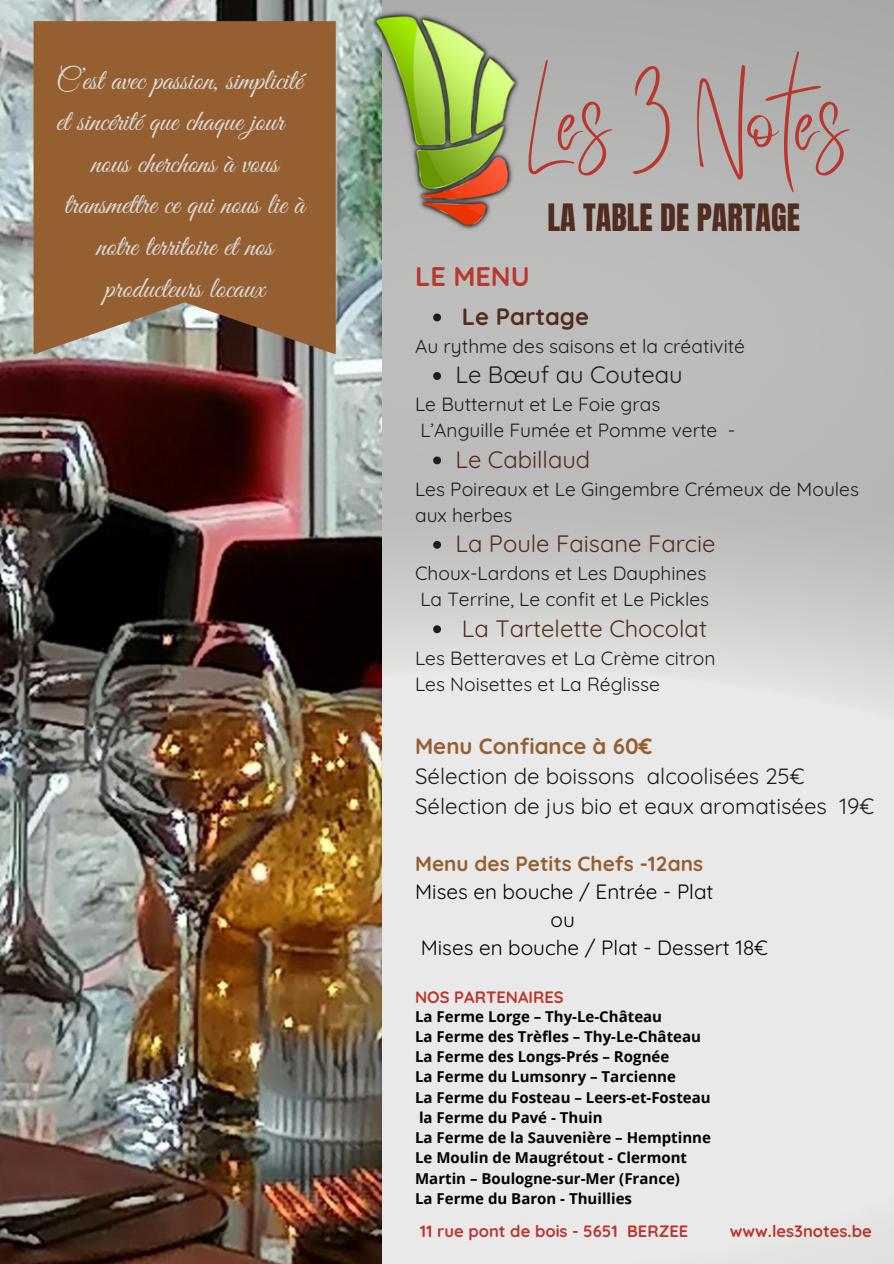
<style>
.page{position:relative;width:894px;height:1264px;background:#fff}
.page>*{position:absolute;margin:0;border:0;box-sizing:border-box;transform-origin:0 0}
.t1{font:69px "Better Saturday";color:#ba372e}
.t2{font:32.1px "Anton";color:#522c1f}
.t3{font:30px "Great Vibes";color:#dadada}
.t4{font:700 27px "Quicksand";color:#ba372e}
.t5{font:23.7px "Quicksand";color:#522c1f}
.t6{font:23.7px "Quicksand";color:#1a2019}
.t7{font:700 23.7px "Quicksand";color:#522c1f}
.t8{font:22.2px/30.3px "Quicksand";color:#1a2019}
.t9{font:700 22.2px "Quicksand";color:#965f31}
.t10{font:20.7px "Quicksand";color:#000}
.t11{font:700 20.7px "Quicksand";color:#965f31}
.t12{font:19.05px/25.8px "Quicksand";color:#1a2019}
.t13{font:700 16.5px "Quicksand";color:#ba372e}
.t14{font:700 15px "Open Sans";color:#000}
</style>
<div class="page">
<img style="left:382px;top:0;width:511px;height:1263px">
<img style="left:0;top:0;width:382px;height:1263px">
<svg style="left:34px;top:21px;width:301px;height:333px;background:#956338"></svg>
<svg style="left:433px;top:313px;width:8px;height:8px"></svg>
<svg style="left:433px;top:372px;width:8px;height:8px"></svg>
<svg style="left:433px;top:456px;width:8px;height:8px"></svg>
<svg style="left:433px;top:541px;width:8px;height:7px"></svg>
<svg style="left:433px;top:625px;width:8px;height:8px"></svg>
<img style="left:347px;top:0;width:200px;height:249px">
<p class="t3" style="left:56px;top:63px;width:247px">C’est avec passion, simplicité</p>
<p class="t3" style="left:56px;top:105px;width:229px">et sincérité que chaque jour</p>
<p class="t3" style="left:91px;top:146px;width:189px">nous cherchons à vous</p>
<p class="t3" style="left:65px;top:188px;width:241px">transmettre ce qui nous lie à</p>
<p class="t3" style="left:96px;top:229px;width:178px">notre territoire et nos</p>
<p class="t3" style="left:104px;top:271px;width:162px">producteurs locaux</p>
<p class="t1" style="left:525px;top:111px;width:324px">Les 3 Notes</p>
<p class="t2" style="left:547px;top:194px;width:254px">LA TABLE DE PARTAGE</p>
<p class="t4" style="left:415px;top:259px;width:116px">LE MENU</p>
<p class="t7" style="left:462px;top:301px;width:128px">Le Partage</p>
<p class="t12" style="left:415px;top:333px;width:331px">Au rythme des saisons et la créativité</p>
<p class="t6" style="left:455px;top:359px;width:229px">Le Bœuf au Couteau</p>
<p class="t12" style="left:415px;top:391px;width:247px">Le Butternut et Le Foie gras</p>
<p class="t12" style="left:420px;top:417px;width:316px">L’Anguille Fumée et Pomme verte -</p>
<p class="t5" style="left:455px;top:444px;width:136px">Le Cabillaud</p>
<p class="t12" style="left:415px;top:476px;width:445px">Les Poireaux et Le Gingembre Crémeux de Moules aux herbes</p>
<p class="t5" style="left:455px;top:528px;width:261px">La Poule Faisane Farcie</p>
<p class="t12" style="left:415px;top:560px;width:293px">Choux-Lardons et Les Dauphines</p>
<p class="t12" style="left:420px;top:586px;width:290px">La Terrine, Le confit et Le Pickles</p>
<p class="t5" style="left:462px;top:613px;width:246px">La Tartelette Chocolat</p>
<p class="t12" style="left:415px;top:644px;width:302px">Les Betteraves et La Crème citron</p>
<p class="t12" style="left:415px;top:670px;width:246px">Les Noisettes et La Réglisse</p>
<p class="t9" style="left:415px;top:731px;width:239px">Menu Confiance à 60€</p>
<p class="t8" style="left:415px;top:760px;width:461px">Sélection de boissons alcoolisées 25€<br>Sélection de jus bio et eaux aromatisées 19€</p>
<p class="t11" style="left:415px;top:850px;width:289px">Menu des Petits Chefs -12ans</p>
<p class="t10" style="left:415px;top:878px;width:300px">Mises en bouche / Entrée - Plat</p>
<p class="t10" style="left:550px;top:906px;width:26px">ou</p>
<p class="t10" style="left:420px;top:934px;width:349px">Mises en bouche / Plat - Dessert 18€</p>
<p class="t13" style="left:415px;top:986px;width:150px">NOS PARTENAIRES</p>
<p class="t14" style="left:415px;top:1005px;width:248px">La Ferme Lorge – Thy-Le-Château</p>
<p class="t14" style="left:415px;top:1025px;width:287px">La Ferme des Trèfles – Thy-Le-Château</p>
<p class="t14" style="left:415px;top:1046px;width:255px">La Ferme des Longs-Prés – Rognée</p>
<p class="t14" style="left:415px;top:1066px;width:262px">La Ferme du Lumsonry – Tarcienne</p>
<p class="t14" style="left:415px;top:1086px;width:297px">La Ferme du Fosteau – Leers-et-Fosteau</p>
<p class="t14" style="left:419px;top:1106px;width:185px">la Ferme du Pavé - Thuin</p>
<p class="t14" style="left:415px;top:1127px;width:297px">La Ferme de la Sauvenière – Hemptinne</p>
<p class="t14" style="left:415px;top:1147px;width:273px">Le Moulin de Maugrétout - Clermont</p>
<p class="t14" style="left:415px;top:1167px;width:266px">Martin – Boulogne-sur-Mer (France)</p>
<p class="t14" style="left:415px;top:1187px;width:218px">La Ferme du Baron - Thuillies</p>
<p class="t13" style="left:419px;top:1220px;width:270px">11 rue pont de bois - 5651 BERZEE</p>
<p class="t13" style="left:729px;top:1220px;width:143px">www.les3notes.be</p>
</div>
